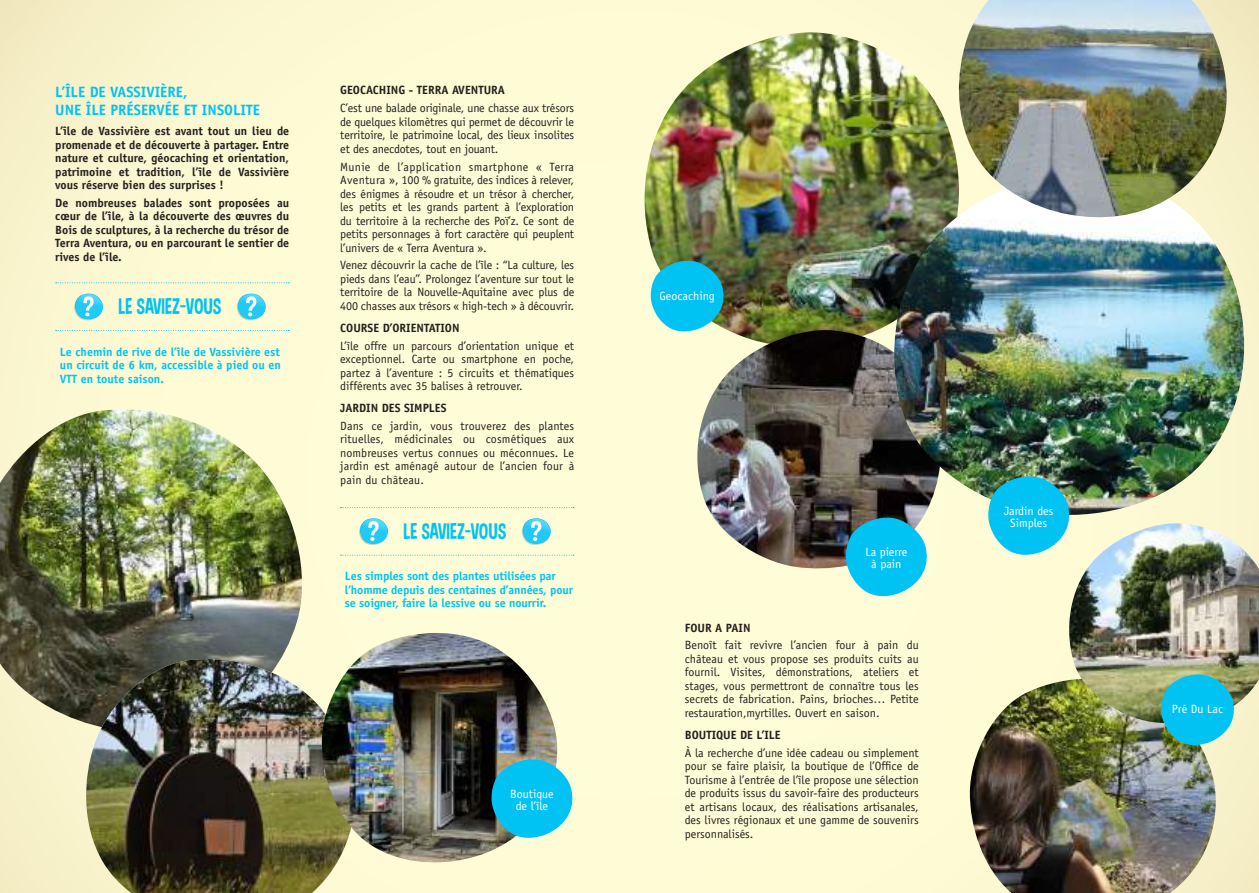
<style>
.page{position:relative;width:1259px;height:893px;background:#fefcd6}
.page>*{position:absolute;margin:0;border:0;box-sizing:border-box;transform-origin:0 0}
.t1{font:22.5px "Curse Casual";color:#00c3f4}
.t2{font:700 15px/18px "Officina Sans";color:#00c3f4}
.t3{font:12px/13.5px "Officina Sans";letter-spacing:-.01em;color:#241f1f;text-align:justify}
.t4{font:700 12px/13.5px "Officina Sans";color:#241f1f;text-align:justify}
.t5{font:700 12px/13.5px "Officina Sans";letter-spacing:-.01em;color:#00c3f4;text-align:justify}
.t6{font:12px/12px "Officina Sans";color:#fff;text-align:center}
</style>
<div class="page">
<svg style="left:56px;top:282px;width:233px;height:1px"></svg>
<svg style="left:341px;top:507px;width:233px;height:1px"></svg>
<svg style="left:56px;top:330px;width:233px;height:1px"></svg>
<svg style="left:341px;top:555px;width:233px;height:1px"></svg>
<svg style="left:237px;top:293px;width:29px;height:27px"></svg>
<svg style="left:74px;top:293px;width:29px;height:27px"></svg>
<svg style="left:522px;top:518px;width:29px;height:27px"></svg>
<svg style="left:359px;top:518px;width:29px;height:27px"></svg>
<img style="left:644px;top:32px;width:310px;height:298px">
<img style="left:697px;top:330px;width:195px;height:239px">
<img style="left:892px;top:173px;width:353px;height:342px">
<img style="left:954px;top:0;width:279px;height:226px">
<img style="left:0;top:409px;width:302px;height:336px">
<img style="left:81px;top:659px;width:255px;height:234px">
<img style="left:322px;top:633px;width:236px;height:232px">
<img style="left:969px;top:680px;width:248px;height:213px">
<svg style="left:649px;top:259px;width:78px;height:74px;background:#33bcd1"></svg>
<img style="left:986px;top:474px;width:87px;height:81px">
<svg style="left:844px;top:515px;width:83px;height:82px;background:#32bfdd"></svg>
<svg style="left:489px;top:757px;width:84px;height:83px;background:#30bad5"></svg>
<img style="left:1067px;top:523px;width:192px;height:201px">
<svg style="left:1159px;top:672px;width:78px;height:75px;background:#35bccd"></svg>
<p class="t2" style="left:55px;top:83px;width:206px">L’ÎLE DE VASSIVIÈRE,<br>UNE ÎLE PRÉSERVÉE ET INSOLITE</p>
<p class="t4" style="left:55px;top:124px;width:235px">L’île de Vassivière est avant tout un lieu de promenade et de découverte à partager. Entre nature et culture, géocaching et orientation, patrimoine et tradition, l’île de Vassivière vous réserve bien des surprises !</p>
<p class="t4" style="left:55px;top:196px;width:235px">De nombreuses balades sont proposées au cœur de l’île, à la découverte des œuvres du Bois de sculptures, à la recherche du trésor de Terra Aventura, ou en parcourant le sentier de rives de l’île.</p>
<h1 class="t1" style="left:119px;top:293px;width:105px">LE SAVIEZ-VOUS</h1>
<p class="t5" style="left:60px;top:345px;width:222px">Le chemin de rive de l’île de Vassivière est un circuit de 6 km, accessible à pied ou en VTT en toute saison.</p>
<p class="t4" style="left:340px;top:84px;width:166px">GEOCACHING - TERRA AVENTURA</p>
<p class="t3" style="left:340px;top:101px;width:235px">C’est une balade originale, une chasse aux trésors de quelques kilomètres qui permet de découvrir le territoire, le patrimoine local, des lieux insolites et des anecdotes, tout en jouant.</p>
<p class="t3" style="left:340px;top:160px;width:235px">Munie de l’application smartphone « Terra Aventura », 100 % gratuite, des indices à relever, des énigmes à résoudre et un trésor à chercher, les petits et les grands partent à l’exploration du territoire à la recherche des Poï’z. Ce sont de petits personnages à fort caractère qui peuplent l’univers de « Terra Aventura ».</p>
<p class="t3" style="left:340px;top:258px;width:235px">Venez découvrir la cache de l’île : “La culture, les pieds dans l’eau”. Prolongez l’aventure sur tout le territoire de la Nouvelle-Aquitaine avec plus de 400 chasses aux trésors « high-tech » à découvrir.</p>
<p class="t4" style="left:340px;top:321px;width:121px">COURSE D’ORIENTATION</p>
<p class="t3" style="left:340px;top:339px;width:235px">L’île offre un parcours d’orientation unique et exceptionnel. Carte ou smartphone en poche, partez à l’aventure : 5 circuits et thématiques différents avec 35 balises à retrouver.</p>
<p class="t4" style="left:340px;top:401px;width:108px">JARDIN DES SIMPLES</p>
<p class="t3" style="left:340px;top:419px;width:235px">Dans ce jardin, vous trouverez des plantes rituelles, médicinales ou cosmétiques aux nombreuses vertus connues ou méconnues. Le jardin est aménagé autour de l’ancien four à pain du château.</p>
<h1 class="t1" style="left:403px;top:518px;width:105px">LE SAVIEZ-VOUS</h1>
<p class="t5" style="left:345px;top:569px;width:230px;text-align:left">Les simples sont des plantes utilisées par l’homme depuis des centaines d’années, pour se soigner, faire la lessive ou se nourrir.</p>
<p class="t6" style="left:510px;top:788px;width:45px">Boutique de l’île</p>
<p class="t6" style="left:659px;top:289px;width:57px">Geocaching</p>
<p class="t6" style="left:865px;top:546px;width:44px">La pierre à pain</p>
<p class="t4" style="left:685px;top:621px;width:67px">FOUR A PAIN</p>
<p class="t3" style="left:685px;top:639px;width:235px">Benoît fait revivre l’ancien four à pain du château et vous propose ses produits cuits au fournil. Visites, démonstrations, ateliers et stages, vous permettront de connaître tous les secrets de fabrication. Pains, brioches… Petite restauration,myrtilles. Ouvert en saison.</p>
<p class="t4" style="left:685px;top:728px;width:97px">BOUTIQUE DE L’ILE</p>
<p class="t3" style="left:685px;top:746px;width:235px">À la recherche d’une idée cadeau ou simplement pour se faire plaisir, la boutique de l’Office de Tourisme à l’entrée de l’île propose une sélection de produits issus du savoir-faire des producteurs et artisans locaux, des réalisations artisanales, des livres régionaux et une gamme de souvenirs personnalisés.</p>
<p class="t6" style="left:1004px;top:505px;width:51px">Jardin des<br>Simples</p>
<p class="t6" style="left:1172px;top:703px;width:53px">Pré Du Lac</p>
</div>
